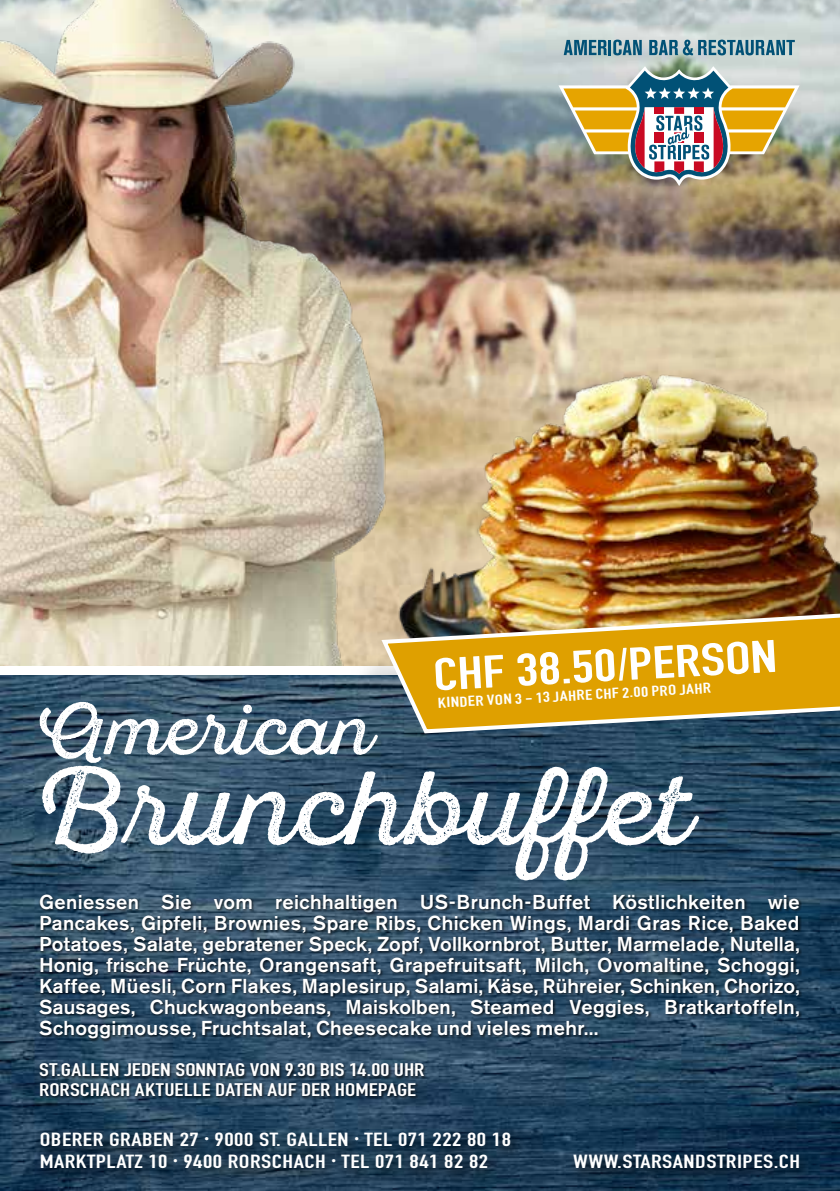
<style>
.page{position:relative;width:840px;height:1191px;background:#fff}
.page>*{position:absolute;margin:0;border:0;box-sizing:border-box;transform-origin:0 0}
.t1{font:104px "Sant Elia Rough Alt";color:#fff}
.t2{font:70px "Sant Elia Rough Alt";color:#fff}
.t3{font:60px "Brayden Sans";color:#fff}
.t4{font:25px/22px "Brayden Sans";letter-spacing:.02em;color:#fff}
.t5{font:24px/20px "Brayden Sans";letter-spacing:.005em;color:#fff}
.t6{font:500 20px/21px "Akzidenz Grotesk BE";letter-spacing:.015em;color:#fff;text-align:justify}
.t7{font:19px "Brayden Sans";color:#fff}
</style>
<div class="page">
<img style="left:450px;top:0;width:389px;height:325px">
<img style="left:0;top:0;width:450px;height:666px">
<img style="left:0;top:674px;width:839px;height:517px">
<img style="left:348px;top:325px;width:491px;height:349px">
<div style="left:39px;top:894px;width:762px;height:205px;background:#000;opacity:.75"></div>
<div style="left:32px;top:1124px;width:782px;height:61px;background:#000;opacity:.75"></div>
<img style="left:378px;top:609px;width:461px;height:126px">
<svg style="left:563px;top:40px;width:43px;height:15px"></svg>
<hr style="left:608px;top:40px;width:3px;height:15px;background:#015176">
<svg style="left:613px;top:40px;width:28px;height:15px"></svg>
<svg style="left:649px;top:40px;width:145px;height:16px;background:#6794a5"></svg>
<img style="left:558px;top:66px;width:241px;height:120px">
<h3 class="t3" style="left:431px;top:648px;width:345px;rotate:-3deg">CHF 38.50/Person</h3>
<p class="t7" style="left:437px;top:694px;width:275px;rotate:-3deg">Kinder von 3 - 13 Jahre CHF 2.00 pro jahr</p>
<h2 class="t2" style="left:34px;top:689px;width:338px">American</h2>
<h1 class="t1" style="left:34px;top:747px;width:656px">Brunchbuffet</h1>
<p class="t6" style="left:39px;top:891px;width:761px">Geniessen Sie vom reichhaltigen US-Brunch-Buffet Köstlichkeiten wie Pancakes, Gipfeli, Brownies, Spare Ribs, Chicken Wings, Mardi Gras Rice, Baked Potatoes, Salate, gebratener Speck, Zopf, Vollkornbrot, Butter, Marmelade, Nutella, Honig, frische Früchte, Orangensaft, Grapefruitsaft, Milch, Ovomaltine, Schoggi, Kaffee, Müesli, Corn Flakes, Maplesirup, Salami, Käse, Rühreier, Schinken, Chorizo, Sausages, Chuckwagonbeans, Maiskolben, Steamed Veggies, Bratkartoffeln, Schoggimousse, Fruchtsalat, Cheesecake und vieles mehr...</p>
<p class="t5" style="left:39px;top:1060px;width:387px">St.Gallen jeden Sonntag von 9.30 bis 14.00 Uhr<br>Rorschach aktuelle Daten auf der Homepage</p>
<p class="t4" style="left:40px;top:1128px;width:472px">Oberer Graben 27 <sup>•</sup> 9000 St. Gallen <sup>•</sup> TeL 071 222 80 18<br>Marktplatz 10 <sup>•</sup> 9400 Rorschach <sup>•</sup> TeL 071 841 82 82</p>
<p class="t4" style="left:572px;top:1150px;width:228px">www.starsandstripes.ch</p>
</div>
